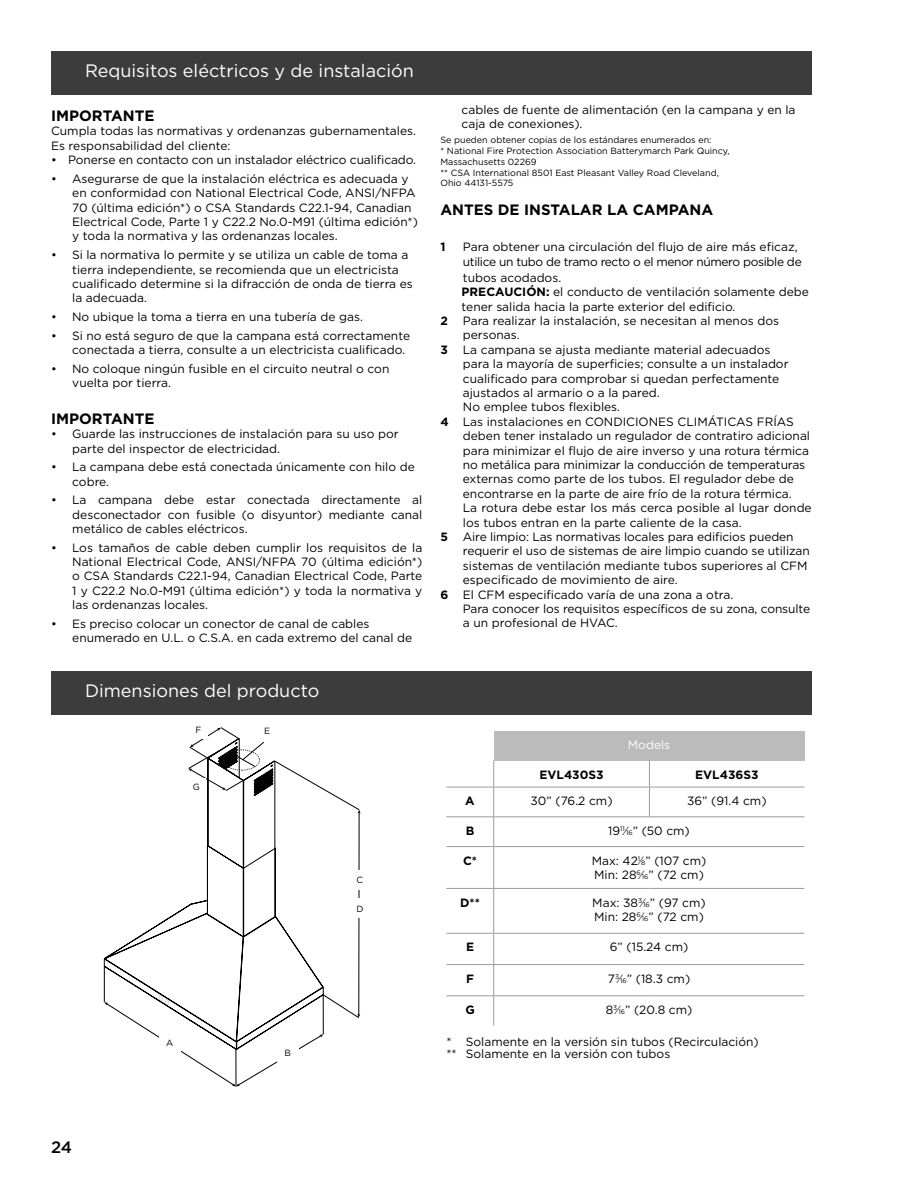
<style>
.page{position:relative;width:918px;height:1188px;background:#fff}
.page>*{position:absolute;margin:0;border:0;box-sizing:border-box;transform-origin:0 0}
.t1{font:18px "Gotham";color:#fff}
.t2{font:500 16.5px "Gotham";color:#000}
.t3{font:700 15px "Gotham";color:#000}
.t4{font:12px/14.4px "Gotham";color:#000}
.t5{font:12px/14.4px "Gotham";letter-spacing:-.025em;color:#000}
.t6{font:700 12px "Gotham";color:#000}
.t7{font:12px "Gotham";color:#fff}
.t8{font:9px/10.8px "Gotham";color:#000}
.s1{font-weight:700}
.s2{font-size:6.6px}
</style>
<div class="page">
<div style="left:51px;top:51px;width:761px;height:44px;background:#3c3c3c"></div>
<div style="left:51px;top:671px;width:761px;height:43px;background:#3c3c3c"></div>
<svg style="left:104px;top:727px;width:257px;height:360px"></svg>
<div style="left:494px;top:731px;width:310px;height:29px;background:#bbb"></div>
<hr style="left:446px;top:787px;width:48px;height:1px;background:#9c9c9c">
<hr style="left:494px;top:787px;width:155px;height:1px;background:#9c9c9c">
<hr style="left:649px;top:787px;width:155px;height:1px;background:#9c9c9c">
<hr style="left:446px;top:816px;width:48px;height:1px;background:#9c9c9c">
<hr style="left:494px;top:816px;width:155px;height:1px;background:#9c9c9c">
<svg style="left:493px;top:760px;width:1px;height:86px"></svg>
<hr style="left:649px;top:816px;width:155px;height:1px;background:#9c9c9c">
<hr style="left:446px;top:846px;width:48px;height:1px;background:#9c9c9c">
<hr style="left:494px;top:846px;width:155px;height:1px;background:#9c9c9c">
<hr style="left:493px;top:847px;width:1px;height:41px;background:#9c9c9c">
<hr style="left:649px;top:846px;width:155px;height:1px;background:#9c9c9c">
<hr style="left:446px;top:888px;width:48px;height:1px;background:#9c9c9c">
<hr style="left:494px;top:888px;width:155px;height:1px;background:#9c9c9c">
<hr style="left:493px;top:889px;width:1px;height:44px;background:#9c9c9c">
<hr style="left:649px;top:888px;width:155px;height:1px;background:#9c9c9c">
<hr style="left:446px;top:933px;width:48px;height:1px;background:#9c9c9c">
<hr style="left:494px;top:933px;width:155px;height:1px;background:#9c9c9c">
<hr style="left:493px;top:934px;width:1px;height:30px;background:#9c9c9c">
<hr style="left:649px;top:933px;width:155px;height:1px;background:#9c9c9c">
<hr style="left:446px;top:964px;width:48px;height:1px;background:#9c9c9c">
<hr style="left:494px;top:964px;width:155px;height:1px;background:#9c9c9c">
<hr style="left:493px;top:965px;width:1px;height:30px;background:#9c9c9c">
<hr style="left:649px;top:964px;width:155px;height:1px;background:#9c9c9c">
<hr style="left:446px;top:995px;width:48px;height:1px;background:#9c9c9c">
<hr style="left:494px;top:995px;width:155px;height:1px;background:#9c9c9c">
<hr style="left:493px;top:996px;width:1px;height:30px;background:#9c9c9c">
<hr style="left:649px;top:995px;width:155px;height:1px;background:#9c9c9c">
<svg style="left:649px;top:760px;width:1px;height:56px"></svg>
<h1 class="t1" style="left:85px;top:60px;width:330px">Requisitos eléctricos y de instalación</h1>
<p class="t3" style="left:51px;top:106px;width:105px">IMPORTANTE</p>
<p class="t4" style="left:51px;top:124px;width:365px">Cumpla todas las normativas y ordenanzas gubernamentales.<br>Es responsabilidad del cliente:</p>
<p class="t4" style="left:51px;top:153px;width:365px">• Ponerse en contacto con un instalador eléctrico cualificado.</p>
<p class="t4" style="left:72px;top:171px;width:347px;text-indent:-21px">• Asegurarse de que la instalación eléctrica es adecuada y en conformidad con National Electrical Code, ANSI/NFPA 70 (última edición*) o CSA Standards C22.1-94, Canadian Electrical Code, Parte 1 y C22.2 No.0-M91 (última edición*) y toda la normativa y las ordenanzas locales.</p>
<p class="t4" style="left:72px;top:247px;width:342px;text-indent:-21px">• Si la normativa lo permite y se utiliza un cable de toma a tierra independiente, se recomienda que un electricista cualificado determine si la difracción de onda de tierra es la adecuada.</p>
<p class="t4" style="left:51px;top:309px;width:312px">• No ubique la toma a tierra en una tubería de gas.</p>
<p class="t4" style="left:72px;top:328px;width:339px;text-indent:-21px">• Si no está seguro de que la campana está correctamente conectada a tierra, consulte a un electricista cualificado.</p>
<p class="t4" style="left:72px;top:361px;width:319px;text-indent:-21px">• No coloque ningún fusible en el circuito neutral o con vuelta por tierra.</p>
<p class="t3" style="left:51px;top:408px;width:105px">IMPORTANTE</p>
<p class="t4" style="left:72px;top:426px;width:328px;text-indent:-21px">• Guarde las instrucciones de instalación para su uso por parte del inspector de electricidad.</p>
<p class="t4" style="left:72px;top:459px;width:344px;text-indent:-21px">• La campana debe está conectada únicamente con hilo de cobre.</p>
<p class="t4" style="left:72px;top:493px;width:352px;text-align:justify;text-indent:-21px">• La campana debe estar conectada directamente al desconectador con fusible (o disyuntor) mediante canal metálico de cables eléctricos.</p>
<p class="t4" style="left:72px;top:540px;width:352px;text-align:justify;text-indent:-21px">• Los tamaños de cable deben cumplir los requisitos de la National Electrical Code, ANSI/NFPA 70 (última edición*) o CSA Standards C22.1-94, Canadian Electrical Code, Parte 1 y C22.2 No.0-M91 (última edición*) y toda la normativa y las ordenanzas locales.</p>
<p class="t4" style="left:72px;top:616px;width:342px;text-indent:-21px">• Es preciso colocar un conector de canal de cables enumerado en U.L. o C.S.A. en cada extremo del canal de</p>
<h1 class="t1" style="left:85px;top:679px;width:236px">Dimensiones del producto</h1>
<p class="t8" style="left:195px;top:724px;width:7px">F</p>
<p class="t8" style="left:193px;top:781px;width:9px">G</p>
<p class="t8" style="left:264px;top:725px;width:8px">E</p>
<p class="t8" style="left:166px;top:1037px;width:9px">A</p>
<p class="t8" style="left:285px;top:1047px;width:8px">B</p>
<p class="t8" style="left:357px;top:875px;width:8px">C</p>
<p class="t8" style="left:356px;top:903px;width:9px">D</p>
<p class="t4" style="left:462px;top:102px;width:335px">cables de fuente de alimentación (en la campana y en la caja de conexiones).</p>
<p class="t8" style="left:440px;top:135px;width:291px">Se pueden obtener copias de los estándares enumerados en:<br>* National Fire Protection Association Batterymarch Park Quincy, Massachusetts 02269<br>** CSA International 8501 East Pleasant Valley Road Cleveland, Ohio 44131-5575</p>
<p class="t3" style="left:440px;top:200px;width:274px">ANTES DE INSTALAR LA CAMPANA</p>
<p class="t6" style="left:440px;top:239px;width:7px">1</p>
<p class="t5" style="left:463px;top:240px;width:341px">Para obtener una circulación del flujo de aire más eficaz, utilice un tubo de tramo recto o el menor número posible de</p>
<p class="t4" style="left:462px;top:270px;width:349px">tubos acodados.<br><span class="s1">PRECAUCIÓN:</span> el conducto de ventilación solamente debe tener salida hacia la parte exterior del edificio.</p>
<p class="t6" style="left:440px;top:313px;width:9px">2</p>
<p class="t4" style="left:463px;top:313px;width:318px">Para realizar la instalación, se necesitan al menos dos personas.</p>
<p class="t6" style="left:440px;top:342px;width:9px">3</p>
<p class="t4" style="left:463px;top:342px;width:309px">La campana se ajusta mediante material adecuados</p>
<p class="t4" style="left:463px;top:357px;width:327px">para la mayoría de superficies; consulte a un instalador</p>
<p class="t4" style="left:463px;top:371px;width:318px">cualificado para comprobar si quedan perfectamente</p>
<p class="t4" style="left:463px;top:385px;width:196px">ajustados al armario o a la pared.</p>
<p class="t4" style="left:463px;top:400px;width:157px">No emplee tubos flexibles.</p>
<p class="t4" style="left:440px;top:414px;width:355px"><span class="s1">4</span> Las instalaciones en CONDICIONES CLIMÁTICAS FRÍAS</p>
<p class="t4" style="left:463px;top:429px;width:349px">deben tener instalado un regulador de contratiro adicional</p>
<p class="t4" style="left:463px;top:443px;width:348px">para minimizar el flujo de aire inverso y una rotura térmica</p>
<p class="t4" style="left:463px;top:457px;width:344px">no metálica para minimizar la conducción de temperaturas</p>
<p class="t4" style="left:463px;top:472px;width:333px">externas como parte de los tubos. El regulador debe de</p>
<p class="t4" style="left:463px;top:486px;width:329px">encontrarse en la parte de aire frío de la rotura térmica.</p>
<p class="t4" style="left:463px;top:501px;width:350px">La rotura debe estar los más cerca posible al lugar donde</p>
<p class="t4" style="left:463px;top:515px;width:278px">los tubos entran en la parte caliente de la casa.</p>
<p class="t4" style="left:440px;top:529px;width:355px"><span class="s1">5</span> Aire limpio: Las normativas locales para edificios pueden</p>
<p class="t4" style="left:463px;top:544px;width:348px">requerir el uso de sistemas de aire limpio cuando se utilizan</p>
<p class="t4" style="left:463px;top:558px;width:346px">sistemas de ventilación mediante tubos superiores al CFM</p>
<p class="t4" style="left:463px;top:573px;width:215px">especificado de movimiento de aire.</p>
<p class="t4" style="left:440px;top:587px;width:293px"><span class="s1">6</span> El CFM especificado varía de una zona a otra.</p>
<p class="t4" style="left:463px;top:601px;width:349px">Para conocer los requisitos específicos de su zona, consulte</p>
<p class="t4" style="left:463px;top:616px;width:155px">a un profesional de HVAC.</p>
<p class="t7" style="left:628px;top:737px;width:44px">Models</p>
<p class="t6" style="left:540px;top:766px;width:66px">EVL430S3</p>
<p class="t6" style="left:695px;top:766px;width:65px">EVL436S3</p>
<p class="t6" style="left:465px;top:793px;width:11px">A</p>
<p class="t4" style="left:531px;top:793px;width:83px">30” (76.2 cm)</p>
<p class="t4" style="left:687px;top:793px;width:81px">36” (91.4 cm)</p>
<p class="t6" style="left:466px;top:823px;width:10px">B</p>
<p class="t4" style="left:608px;top:823px;width:83px">19<sup>11</sup>⁄<span class="s2">16</span>” (50 cm)</p>
<p class="t6" style="left:463px;top:852px;width:16px">C*</p>
<p class="t4" style="left:592px;top:853px;width:116px">Max: 42<sup>1</sup>⁄<span class="s2">8</span>” (107 cm)<br>Min: 28<sup>6</sup>⁄<span class="s2">16</span>” (72 cm)</p>
<p class="t6" style="left:460px;top:894px;width:21px">D**</p>
<p class="t4" style="left:592px;top:895px;width:115px">Max: 38<sup>3</sup>⁄<span class="s2">16</span>” (97 cm)<br>Min: 28<sup>6</sup>⁄<span class="s2">16</span>” (72 cm)</p>
<p class="t6" style="left:466px;top:939px;width:10px">E</p>
<p class="t4" style="left:610px;top:940px;width:80px">6” (15.24 cm)</p>
<p class="t6" style="left:466px;top:970px;width:9px">F</p>
<p class="t4" style="left:608px;top:971px;width:84px">7<sup>3</sup>⁄<span class="s2">16</span>” (18.3 cm)</p>
<p class="t6" style="left:465px;top:1002px;width:11px">G</p>
<p class="t4" style="left:606px;top:1002px;width:88px">8<sup>3</sup>⁄<span class="s2">16</span>” (20.8 cm)</p>
<p class="t4" style="left:446px;top:1035px;width:314px;line-height:12px">* Solamente en la versión sin tubos (Recirculación) ** Solamente en la versión con tubos</p>
<h2 class="t2" style="left:51px;top:1136px;width:23px">24</h2>
</div>
